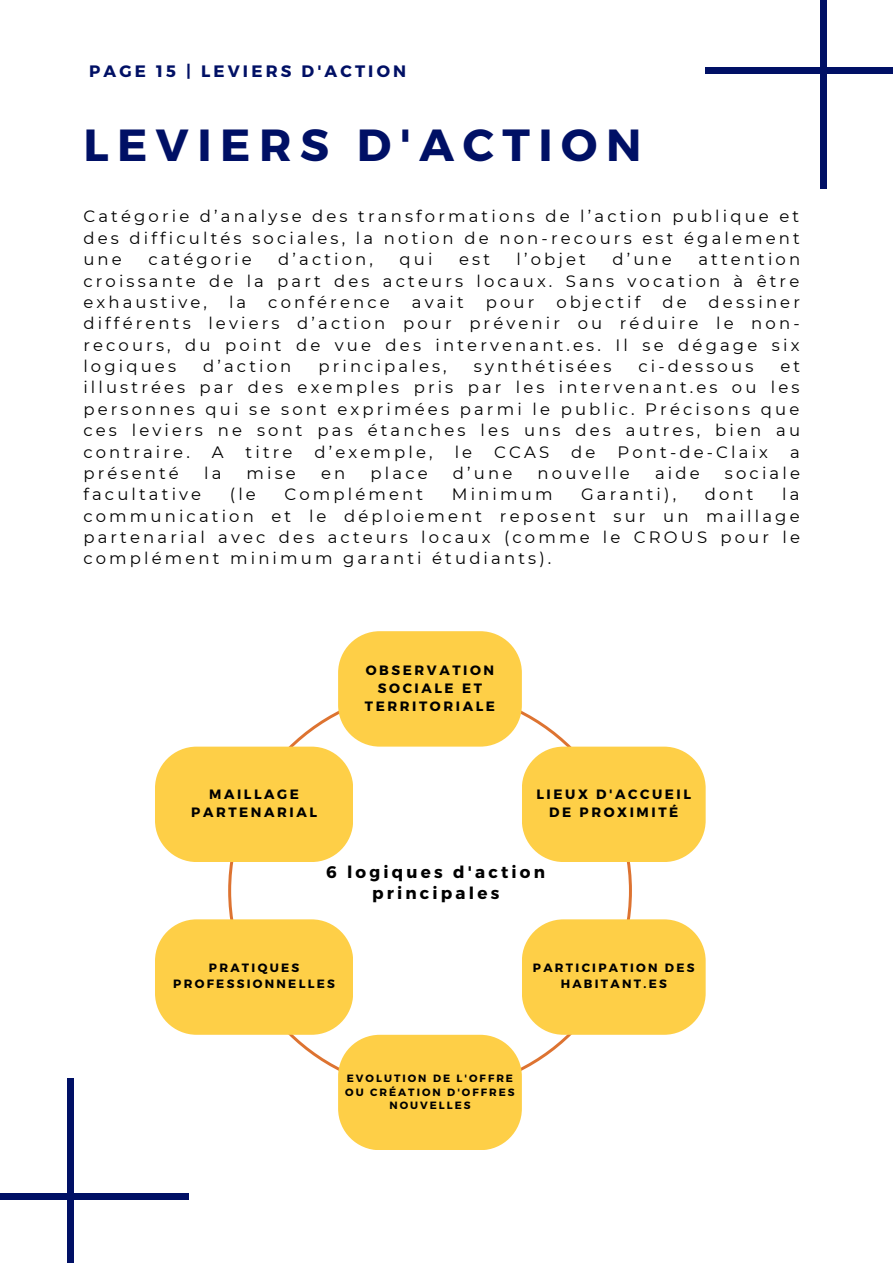
<style>
.page{position:relative;width:893px;height:1264px;background:#fff}
.page>*{position:absolute;margin:0;border:0;box-sizing:border-box;transform-origin:0 0}
.t1{font:700 45px "Montserrat";letter-spacing:.19em;color:#001065}
.t2{font:700 16.8px/21.3px "Montserrat";letter-spacing:.19em;color:#000;text-align:center}
.t3{font:16.5px/21.3px "Montserrat";letter-spacing:.19em;color:#000;text-align:justify}
.t4{font:700 16.5px "Montserrat";letter-spacing:.19em;color:#001065}
.t5{font:700 13.5px/18px "Montserrat";letter-spacing:.19em;color:#000;text-align:center}
.t6{font:700 12px/15.8px "Montserrat";letter-spacing:.19em;color:#000;text-align:center}
.t7{font:700 10.5px/13.5px "Montserrat";letter-spacing:.19em;color:#000;text-align:center}
</style>
<div class="page">
<div style="left:67px;top:1077px;width:6px;height:185px;background:#001065"></div>
<div style="left:0;top:1192px;width:189px;height:7px;background:#001065"></div>
<div style="left:820px;top:0;width:6px;height:189px;background:#001065"></div>
<div style="left:705px;top:68px;width:187px;height:6px;background:#001065"></div>
<svg style="left:228px;top:689px;width:404px;height:403px"></svg>
<div style="left:338px;top:631px;width:183px;height:115px;background:#fecf47;border-radius:42px"></div>
<div style="left:155px;top:746px;width:198px;height:115px;background:#fecf47;border-radius:42px"></div>
<div style="left:338px;top:1034px;width:183px;height:115px;background:#fecf47;border-radius:42px"></div>
<div style="left:522px;top:746px;width:183px;height:115px;background:#fecf47;border-radius:42px"></div>
<div style="left:155px;top:919px;width:198px;height:115px;background:#fecf47;border-radius:42px"></div>
<div style="left:522px;top:919px;width:183px;height:115px;background:#fecf47;border-radius:42px"></div>
<p class="t4" style="left:89px;top:60px;width:318px">PAGE 15 | LEVIERS D'ACTION</p>
<p class="t1" style="left:83px;top:116px;width:559px">LEVIERS D'ACTION</p>
<p class="t3" style="left:83px;top:206px;width:718px">Catégorie d’analyse des transformations de l’action publique et des difficultés sociales, la notion de non-recours est également une</p>
<p class="t3" style="left:148px;top:249px;width:105px">catégorie</p>
<p class="t3" style="left:278px;top:249px;width:96px">d’action,</p>
<p class="t3" style="left:399px;top:249px;width:34px">qui</p>
<p class="t3" style="left:459px;top:249px;width:32px">est</p>
<p class="t3" style="left:516px;top:249px;width:71px">l’objet</p>
<p class="t3" style="left:612px;top:249px;width:61px">d’une</p>
<p class="t3" style="left:83px;top:249px;width:718px;text-indent:615px">attention croissante de la part des acteurs locaux. Sans vocation à être exhaustive,</p>
<p class="t3" style="left:229px;top:291px;width:19px">la</p>
<p class="t3" style="left:268px;top:291px;width:123px">conférence</p>
<p class="t3" style="left:412px;top:291px;width:54px">avait</p>
<p class="t3" style="left:486px;top:291px;width:50px">pour</p>
<p class="t3" style="left:556px;top:291px;width:85px">objectif</p>
<p class="t3" style="left:662px;top:291px;width:26px">de</p>
<p class="t3" style="left:83px;top:291px;width:718px;text-indent:625px">dessiner différents leviers d’action pour prévenir ou réduire le non&shy;recours, du point de vue des intervenant.es. Il se dégage six logiques</p>
<p class="t3" style="left:203px;top:355px;width:90px">d’action</p>
<p class="t3" style="left:318px;top:355px;width:130px">principales,</p>
<p class="t3" style="left:474px;top:355px;width:139px">synthétisées</p>
<p class="t3" style="left:638px;top:355px;width:116px">ci-dessous</p>
<p class="t3" style="left:83px;top:355px;width:718px;text-indent:697px">et illustrées par des exemples pris par les intervenant.es ou les personnes qui se sont exprimées parmi le public. Précisons que ces leviers ne sont pas étanches les uns des autres, bien au contraire.</p>
<p class="t3" style="left:212px;top:441px;width:13px">A</p>
<p class="t3" style="left:246px;top:441px;width:48px">titre</p>
<p class="t3" style="left:314px;top:441px;width:120px">d’exemple,</p>
<p class="t3" style="left:454px;top:441px;width:19px">le</p>
<p class="t3" style="left:494px;top:441px;width:57px">CCAS</p>
<p class="t3" style="left:571px;top:441px;width:26px">de</p>
<p class="t3" style="left:617px;top:441px;width:152px">Pont-de-Claix</p>
<p class="t3" style="left:790px;top:441px;width:11px">a</p>
<p class="t3" style="left:83px;top:462px;width:97px">présenté</p>
<p class="t3" style="left:204px;top:462px;width:19px">la</p>
<p class="t3" style="left:246px;top:462px;width:51px">mise</p>
<p class="t3" style="left:321px;top:462px;width:26px">en</p>
<p class="t3" style="left:370px;top:462px;width:59px">place</p>
<p class="t3" style="left:453px;top:462px;width:61px">d’une</p>
<p class="t3" style="left:537px;top:462px;width:94px">nouvelle</p>
<p class="t3" style="left:655px;top:462px;width:46px">aide</p>
<p class="t3" style="left:724px;top:462px;width:76px">sociale</p>
<p class="t3" style="left:83px;top:483px;width:119px">facultative</p>
<p class="t3" style="left:230px;top:483px;width:28px">(le</p>
<p class="t3" style="left:284px;top:483px;width:140px">Complément</p>
<p class="t3" style="left:452px;top:483px;width:102px">Minimum</p>
<p class="t3" style="left:581px;top:483px;width:97px">Garanti),</p>
<p class="t3" style="left:704px;top:483px;width:50px">dont</p>
<p class="t3" style="left:83px;top:483px;width:718px;text-indent:698px">la communication et le déploiement reposent sur un maillage partenarial avec des acteurs locaux (comme le CROUS pour le complément minimum garanti étudiants).</p>
<p class="t5" style="left:365px;top:660px;width:131px">OBSERVATION<br>SOCIALE ET<br>TERRITORIALE</p>
<p class="t5" style="left:191px;top:785px;width:127px">MAILLAGE<br>PARTENARIAL</p>
<p class="t5" style="left:536px;top:785px;width:156px">LIEUX D'ACCUEIL<br>DE PROXIMITÉ</p>
<p class="t2" style="left:326px;top:860px;width:220px">6 logiques d'action principales</p>
<p class="t6" style="left:173px;top:959px;width:163px">PRATIQUES<br>PROFESSIONNELLES</p>
<p class="t6" style="left:533px;top:959px;width:163px">PARTICIPATION DES<br>HABITANT.ES</p>
<p class="t7" style="left:345px;top:1070px;width:171px">EVOLUTION DE L'OFFRE<br>OU CRÉATION D'OFFRES<br>NOUVELLES</p>
</div>
